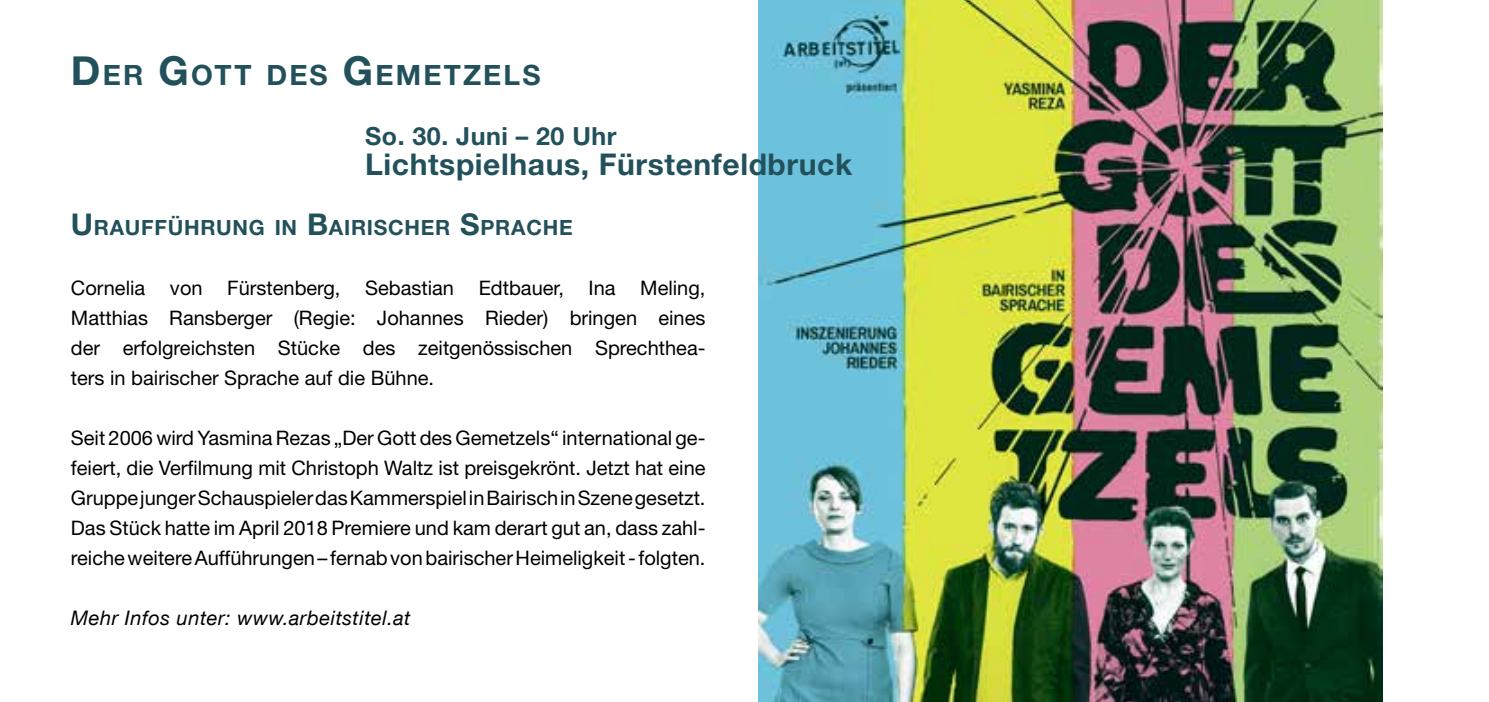
<style>
.page{position:relative;width:1489px;height:702px;background:#fff}
.page>*{position:absolute;margin:0;border:0;box-sizing:border-box;transform-origin:0 0}
.t1{font:700 30px "Helvetica Neue LT Std";letter-spacing:.02em;color:#22515b}
.t2{font:700 28px "Helvetica Neue LT Std";letter-spacing:.075em;color:#22515b}
.t3{font:700 25px "Helvetica Neue LT Std";letter-spacing:.02em;color:#22515b}
.t4{font:700 21px "Helvetica Neue LT Std";letter-spacing:.035em;color:#22515b}
.t5{font:20px/30px "Helvetica Neue LT Std";color:#000;text-align:justify}
.t6{font:italic 20px "Helvetica Neue LT Com";letter-spacing:.025em;color:#000101}
.s1{font-size:40px}
.s2{font-size:30px}
</style>
<div class="page">
<img style="left:758px;top:0;width:624px;height:702px">
<p class="t2" style="left:71px;top:58px;width:471px"><span class="s1">D</span>ER <span class="s1">G</span>OTT DES <span class="s1">G</span>EMETZELS</p>
<p class="t3" style="left:365px;top:121px;width:253px">So. 30. Juni – 20 Uhr</p>
<p class="t1" style="left:365px;top:146px;width:488px">Lichtspielhaus, Fürstenfeldbruck</p>
<p class="t4" style="left:71px;top:215px;width:503px"><span class="s2">U</span> RAUFFÜHRUNG IN <span class="s2">B</span>AIRISCHER <span class="s2">S</span>PRACHE</p>
<p class="t5" style="left:71px;top:273px;width:636px">Cornelia von Fürstenberg, Sebastian Edtbauer, Ina Meling, Matthias Ransberger (Regie: Johannes Rieder) bringen eines der erfolgreichsten Stücke des zeitgenössischen Sprechthea&shy;ters in bairischer Sprache auf die Bühne.</p>
<p class="t5" style="left:71px;top:423px;width:636px">Seit 2006 wird Yasmina Rezas „Der Gott des Gemetzels“ international ge&shy;feiert, die Verfilmung mit Christoph Waltz ist preisgekrönt. Jetzt hat eine Gruppe junger Schauspieler das Kammerspiel in Bairisch in Szene gesetzt.<br>Das Stück hatte im April 2018 Premiere und kam derart gut an, dass zahl&shy;reiche weitere Aufführungen – fernab von bairischer Heimeligkeit - folgten.</p>
<p class="t6" style="left:71px;top:606px;width:341px">Mehr Infos unter: www.arbeitstitel.at</p>
</div>
